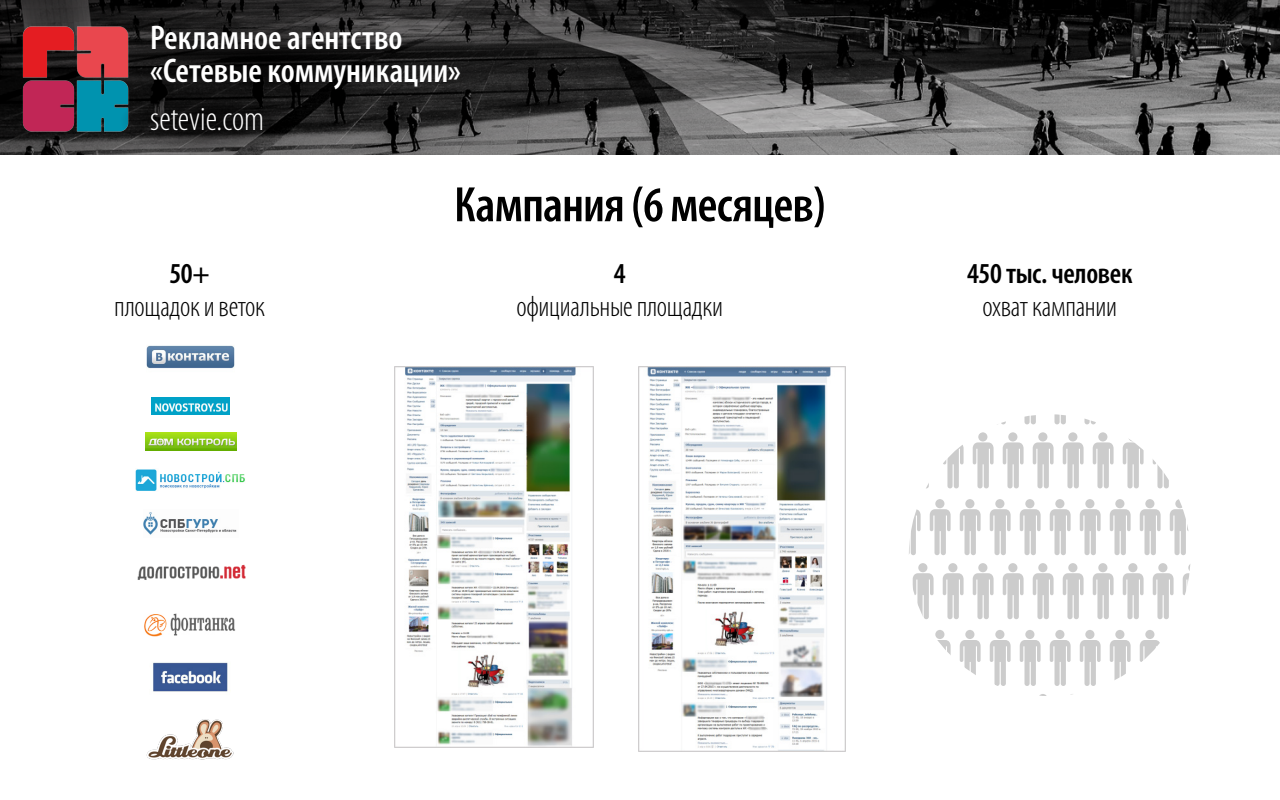
<style>
.page{position:relative;width:1280px;height:800px;background:#fff}
.page>*{position:absolute;margin:0;border:0;box-sizing:border-box;transform-origin:0 0}
.t1{font:600 condensed 50.1px "Myriad Pro";letter-spacing:-.015em;color:#000}
.t2{font:600 condensed 34.3px/32.7px "Myriad Pro";color:#fff}
.t3{font:300 condensed 34.3px "Myriad Pro";color:#fff}
.t4{font:300 condensed 29px "Myriad Pro";letter-spacing:-.01em;color:#000}
.t5{font:600 condensed 29px "Myriad Pro";letter-spacing:-.01em;color:#000}
</style>
<div class="page">
<img style="left:145px;top:432px;width:91px;height:18px">
<img style="left:143px;top:512px;width:94px;height:23px">
<img style="left:137px;top:564px;width:109px;height:16px">
<img style="left:144px;top:613px;width:91px;height:24px">
<img style="left:152px;top:398px;width:78px;height:16px">
<img style="left:146px;top:719px;width:88px;height:41px">
<img style="left:136px;top:469px;width:109px;height:22px">
<img style="left:153px;top:662px;width:75px;height:30px">
<img style="left:147px;top:345px;width:88px;height:24px">
<img style="left:394px;top:366px;width:200px;height:381px">
<img style="left:639px;top:366px;width:206px;height:386px">
<svg style="left:1024px;top:415px;width:12px;height:9px"></svg>
<svg style="left:1054px;top:414px;width:12px;height:10px"></svg>
<svg style="left:1084px;top:419px;width:12px;height:5px"></svg>
<svg style="left:943px;top:445px;width:21px;height:43px"></svg>
<div style="left:978px;top:432px;width:9px;height:9px;background:#ccc;border-radius:50%"></div>
<svg style="left:973px;top:442px;width:21px;height:46px"></svg>
<div style="left:1008px;top:432px;width:9px;height:9px;background:#ccc;border-radius:50%"></div>
<svg style="left:1003px;top:442px;width:21px;height:46px"></svg>
<div style="left:1038px;top:432px;width:9px;height:9px;background:#ccc;border-radius:50%"></div>
<svg style="left:1033px;top:442px;width:21px;height:46px"></svg>
<div style="left:1068px;top:432px;width:9px;height:9px;background:#ccc;border-radius:50%"></div>
<svg style="left:1063px;top:442px;width:21px;height:46px"></svg>
<div style="left:1098px;top:432px;width:9px;height:9px;background:#ccc;border-radius:50%"></div>
<svg style="left:1093px;top:442px;width:21px;height:46px"></svg>
<svg style="left:1123px;top:442px;width:21px;height:46px"></svg>
<svg style="left:1153px;top:460px;width:16px;height:28px"></svg>
<svg style="left:909px;top:509px;width:12px;height:46px"></svg>
<div style="left:935px;top:499px;width:9px;height:9px;background:#ccc;border-radius:50%"></div>
<svg style="left:930px;top:509px;width:21px;height:46px"></svg>
<div style="left:965px;top:499px;width:9px;height:9px;background:#ccc;border-radius:50%"></div>
<svg style="left:960px;top:509px;width:21px;height:46px"></svg>
<div style="left:995px;top:499px;width:9px;height:9px;background:#ccc;border-radius:50%"></div>
<svg style="left:990px;top:509px;width:21px;height:46px"></svg>
<div style="left:1025px;top:499px;width:9px;height:9px;background:#ccc;border-radius:50%"></div>
<svg style="left:1020px;top:509px;width:21px;height:46px"></svg>
<div style="left:1055px;top:499px;width:9px;height:9px;background:#ccc;border-radius:50%"></div>
<svg style="left:1050px;top:509px;width:21px;height:46px"></svg>
<div style="left:1085px;top:499px;width:9px;height:9px;background:#ccc;border-radius:50%"></div>
<svg style="left:1080px;top:509px;width:21px;height:46px"></svg>
<div style="left:1115px;top:499px;width:9px;height:9px;background:#ccc;border-radius:50%"></div>
<svg style="left:1110px;top:509px;width:21px;height:46px"></svg>
<div style="left:1145px;top:499px;width:9px;height:9px;background:#ccc;border-radius:50%"></div>
<svg style="left:1140px;top:509px;width:21px;height:46px"></svg>
<svg style="left:1175px;top:499px;width:9px;height:9px"></svg>
<svg style="left:1170px;top:509px;width:19px;height:46px"></svg>
<div style="left:918px;top:563px;width:9px;height:9px;background:#ccc;border-radius:50%"></div>
<svg style="left:913px;top:573px;width:21px;height:46px"></svg>
<div style="left:948px;top:563px;width:9px;height:9px;background:#ccc;border-radius:50%"></div>
<svg style="left:943px;top:573px;width:21px;height:46px"></svg>
<div style="left:978px;top:563px;width:9px;height:9px;background:#ccc;border-radius:50%"></div>
<svg style="left:973px;top:573px;width:21px;height:46px"></svg>
<div style="left:1008px;top:563px;width:9px;height:9px;background:#ccc;border-radius:50%"></div>
<svg style="left:1003px;top:573px;width:21px;height:46px"></svg>
<div style="left:1038px;top:563px;width:9px;height:9px;background:#ccc;border-radius:50%"></div>
<svg style="left:1033px;top:573px;width:21px;height:46px"></svg>
<div style="left:1068px;top:563px;width:9px;height:9px;background:#ccc;border-radius:50%"></div>
<svg style="left:1063px;top:573px;width:21px;height:46px"></svg>
<div style="left:1098px;top:563px;width:9px;height:9px;background:#ccc;border-radius:50%"></div>
<svg style="left:1093px;top:573px;width:21px;height:46px"></svg>
<div style="left:1128px;top:563px;width:9px;height:9px;background:#ccc;border-radius:50%"></div>
<svg style="left:1123px;top:573px;width:21px;height:46px"></svg>
<div style="left:1158px;top:563px;width:9px;height:9px;background:#ccc;border-radius:50%"></div>
<svg style="left:1153px;top:573px;width:21px;height:46px"></svg>
<svg style="left:1183px;top:564px;width:8px;height:31px"></svg>
<div style="left:935px;top:630px;width:9px;height:9px;background:#ccc;border-radius:50%"></div>
<svg style="left:937px;top:640px;width:14px;height:15px"></svg>
<div style="left:965px;top:630px;width:9px;height:9px;background:#ccc;border-radius:50%"></div>
<svg style="left:960px;top:640px;width:21px;height:35px"></svg>
<div style="left:995px;top:630px;width:9px;height:9px;background:#ccc;border-radius:50%"></div>
<svg style="left:990px;top:640px;width:21px;height:46px"></svg>
<div style="left:1025px;top:630px;width:9px;height:9px;background:#ccc;border-radius:50%"></div>
<svg style="left:1020px;top:640px;width:21px;height:46px"></svg>
<div style="left:1055px;top:630px;width:9px;height:9px;background:#ccc;border-radius:50%"></div>
<svg style="left:1050px;top:640px;width:21px;height:46px"></svg>
<div style="left:1085px;top:630px;width:9px;height:9px;background:#ccc;border-radius:50%"></div>
<svg style="left:1080px;top:640px;width:21px;height:46px"></svg>
<div style="left:1115px;top:630px;width:9px;height:9px;background:#ccc;border-radius:50%"></div>
<svg style="left:1110px;top:640px;width:21px;height:40px"></svg>
<div style="left:1145px;top:630px;width:9px;height:9px;background:#ccc;border-radius:50%"></div>
<svg style="left:1140px;top:640px;width:20px;height:22px"></svg>
<svg style="left:1039px;top:694px;width:8px;height:2px"></svg>
<svg style="left:0;top:0;width:1280px;height:154px;background:#454545"></svg>
<img style="left:19px;top:20px;width:111px;height:115px">
<svg style="left:120px;top:88px;width:181px;height:66px;background:#252829"></svg>
<svg style="left:130px;top:20px;width:274px;height:80px;background:#181818"></svg>
<p class="t2" style="left:150px;top:21px;width:312px">Рекламное агентство «Сетевые коммуникации»</p>
<p class="t3" style="left:150px;top:98px;width:115px">setevie.com</p>
<p class="t5" style="left:169px;top:255px;width:42px">50+</p>
<p class="t4" style="left:114px;top:289px;width:152px">площадок и веток</p>
<h1 class="t1" style="left:454px;top:174px;width:373px">Кампания (6 месяцев)</h1>
<p class="t5" style="left:614px;top:255px;width:13px">4</p>
<p class="t4" style="left:516px;top:289px;width:208px">официальные площадки</p>
<p class="t5" style="left:967px;top:255px;width:167px">450 тыс. человек</p>
<p class="t4" style="left:982px;top:289px;width:136px">охват кампании</p>
</div>
